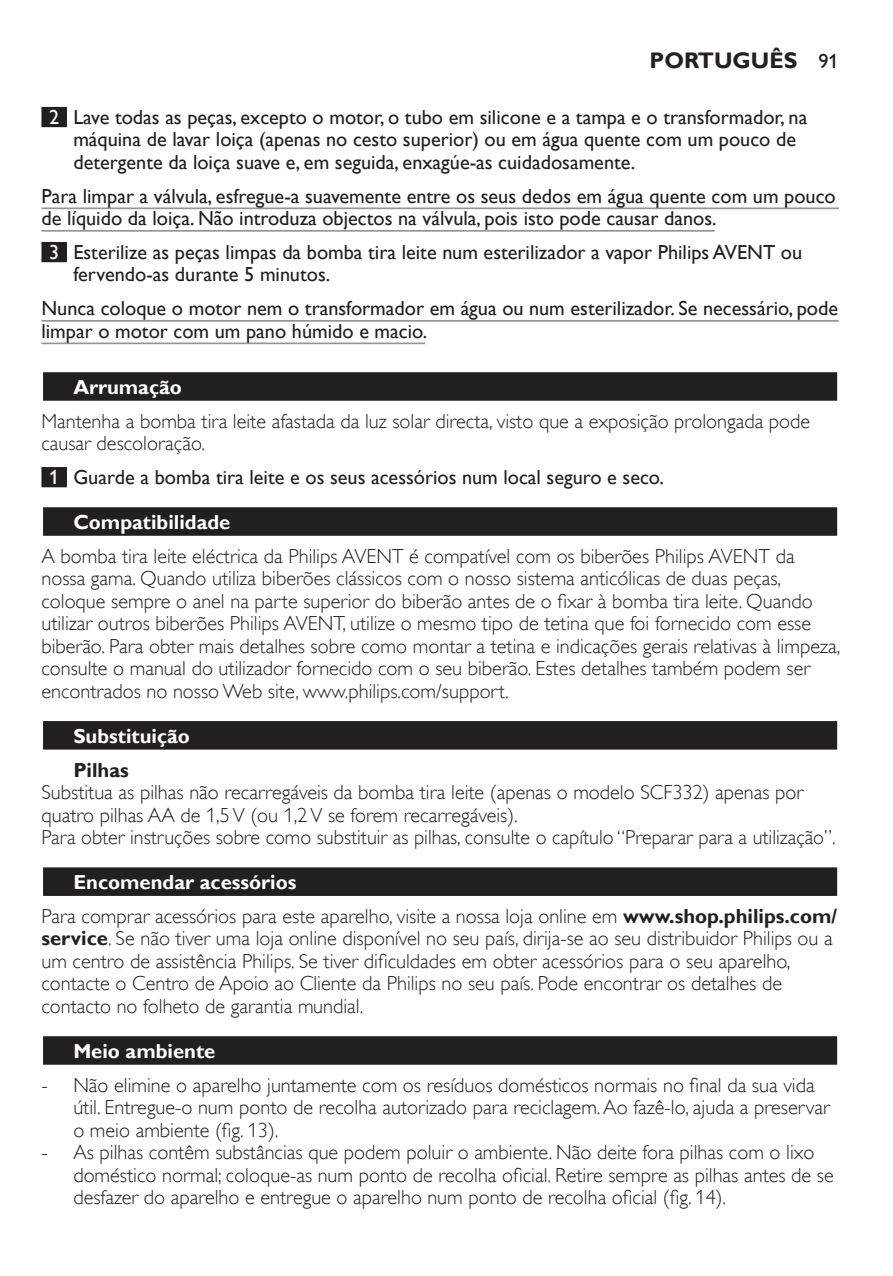
<style>
.page{position:relative;width:893px;height:1276px;background:#fff}
.page>*{position:absolute;margin:0;border:0;box-sizing:border-box;transform-origin:0 0}
.t1{font:700 22.5px "Gill Sans Alt One WGL";color:#231f20}
.t2{font:20.25px/22.5px "Gill Sans Alt One WGL Light";color:#231f20}
.t3{font:20.25px/22.5px "Gill Sans Alt One WGL";color:#231f20}
.t4{font:700 20.25px "Gill Sans Alt One WGL";color:#fff}
.t5{font:700 20.25px "Gill Sans Alt One WGL";color:#231f20}
.s1{font-weight:400;font-size:20.25px}
.s2{color:#fff}
.s3{font-family:"Gill Sans Alt One WGL";font-weight:700}
</style>
<div class="page">
<div style="left:41px;top:107px;width:26px;height:20px;background:#231f20"></div>
<hr style="left:41px;top:207px;width:798px;height:2px;background:#939598">
<hr style="left:41px;top:230px;width:674px;height:2px;background:#939598">
<div style="left:41px;top:242px;width:26px;height:20px;background:#231f20"></div>
<hr style="left:41px;top:320px;width:798px;height:2px;background:#939598">
<hr style="left:41px;top:342px;width:384px;height:2px;background:#939598">
<div style="left:43px;top:372px;width:794px;height:29px;background:#231f20"></div>
<div style="left:41px;top:467px;width:26px;height:20px;background:#231f20"></div>
<div style="left:43px;top:507px;width:794px;height:29px;background:#231f20"></div>
<svg style="left:43px;top:721px;width:795px;height:29px"></svg>
<div style="left:43px;top:721px;width:794px;height:28px;background:#231f20"></div>
<div style="left:43px;top:867px;width:794px;height:29px;background:#231f20"></div>
<svg style="left:43px;top:1036px;width:795px;height:29px"></svg>
<div style="left:43px;top:1036px;width:794px;height:28px;background:#231f20"></div>
<p class="t1" style="left:650px;top:45px;width:191px">Português <span class="s1">91</span></p>
<p class="t3" style="left:73px;top:105px;width:735px;text-indent:-24px"><span class="s2">2</span> Lave todas as peças, excepto o motor, o tubo em silicone e a tampa e o transformador, na máquina de lavar loiça (apenas no cesto superior) ou em água quente com um pouco de detergente da loiça suave e, em seguida, enxagúe-as cuidadosamente.</p>
<p class="t3" style="left:41px;top:184px;width:796px">Para limpar a válvula, esfregue-a suavemente entre os seus dedos em água quente com um pouco de líquido da loiça. Não introduza objectos na válvula, pois isto pode causar danos.</p>
<p class="t3" style="left:73px;top:240px;width:730px;text-indent:-24px"><span class="s2">3</span> Esterilize as peças limpas da bomba tira leite num esterilizador a vapor Philips AVENT ou fervendo-as durante 5 minutos.</p>
<p class="t3" style="left:41px;top:297px;width:798px">Nunca coloque o motor nem o transformador em água ou num esterilizador. Se necessário, pode limpar o motor com um pano húmido e macio.</p>
<p class="t4" style="left:73px;top:373px;width:110px">Arrumação</p>
<p class="t2" style="left:41px;top:410px;width:770px">Mantenha a bomba tira leite afastada da luz solar directa, visto que a exposição prolongada pode causar descoloração.</p>
<p class="t3" style="left:49px;top:466px;width:616px"><span class="s2">1</span> Guarde a bomba tira leite e os seus acessórios num local seguro e seco.</p>
<p class="t4" style="left:73px;top:508px;width:159px">Compatibilidade</p>
<p class="t2" style="left:41px;top:545px;width:800px">A bomba tira leite eléctrica da Philips AVENT é compatível com os biberões Philips AVENT da nossa gama. Quando utiliza biberões clássicos com o nosso sistema anticólicas de duas peças, coloque sempre o anel na parte superior do biberão antes de o fixar à bomba tira leite. Quando utilizar outros biberões Philips AVENT, utilize o mesmo tipo de tetina que foi fornecido com esse biberão. Para obter mais detalhes sobre como montar a tetina e indicações gerais relativas à limpeza, consulte o manual do utilizador fornecido com o seu biberão. Estes detalhes também podem ser encontrados no nosso Web site, www.philips.com/support.</p>
<p class="t4" style="left:73px;top:722px;width:118px">Substituição</p>
<p class="t5" style="left:73px;top:756px;width:57px">Pilhas</p>
<p class="t2" style="left:41px;top:781px;width:796px">Substitua as pilhas não recarregáveis da bomba tira leite (apenas o modelo SCF332) apenas por quatro pilhas AA de 1,5V (ou 1,2V se forem recarregáveis).<br>Para obter instruções sobre como substituir as pilhas, consulte o capítulo “Preparar para a utilização”.</p>
<p class="t4" style="left:73px;top:868px;width:225px">Encomendar acessórios</p>
<p class="t2" style="left:41px;top:905px;width:797px">Para comprar acessórios para este aparelho, visite a nossa loja online em <span class="s3">www.shop.philips.com/ service</span>. Se não tiver uma loja online disponível no seu país, dirija-se ao seu distribuidor Philips ou a um centro de assistência Philips. Se tiver dificuldades em obter acessórios para o seu aparelho, contacte o Centro de Apoio ao Cliente da Philips no seu país. Pode encontrar os detalhes de contacto no folheto de garantia mundial.</p>
<p class="t4" style="left:73px;top:1037px;width:144px">Meio ambiente</p>
<p class="t2" style="left:73px;top:1073px;width:758px;text-indent:-32px">- Não elimine o aparelho juntamente com os resíduos domésticos normais no final da sua vida útil. Entregue-o num ponto de recolha autorizado para reciclagem. Ao fazê-lo, ajuda a preservar o meio ambiente (fig. 13).</p>
<p class="t2" style="left:73px;top:1141px;width:762px;text-indent:-32px">- As pilhas contêm substâncias que podem poluir o ambiente. Não deite fora pilhas com o lixo doméstico normal; coloque-as num ponto de recolha oficial. Retire sempre as pilhas antes de se desfazer do aparelho e entregue o aparelho num ponto de recolha oficial (fig. 14).</p>
</div>
